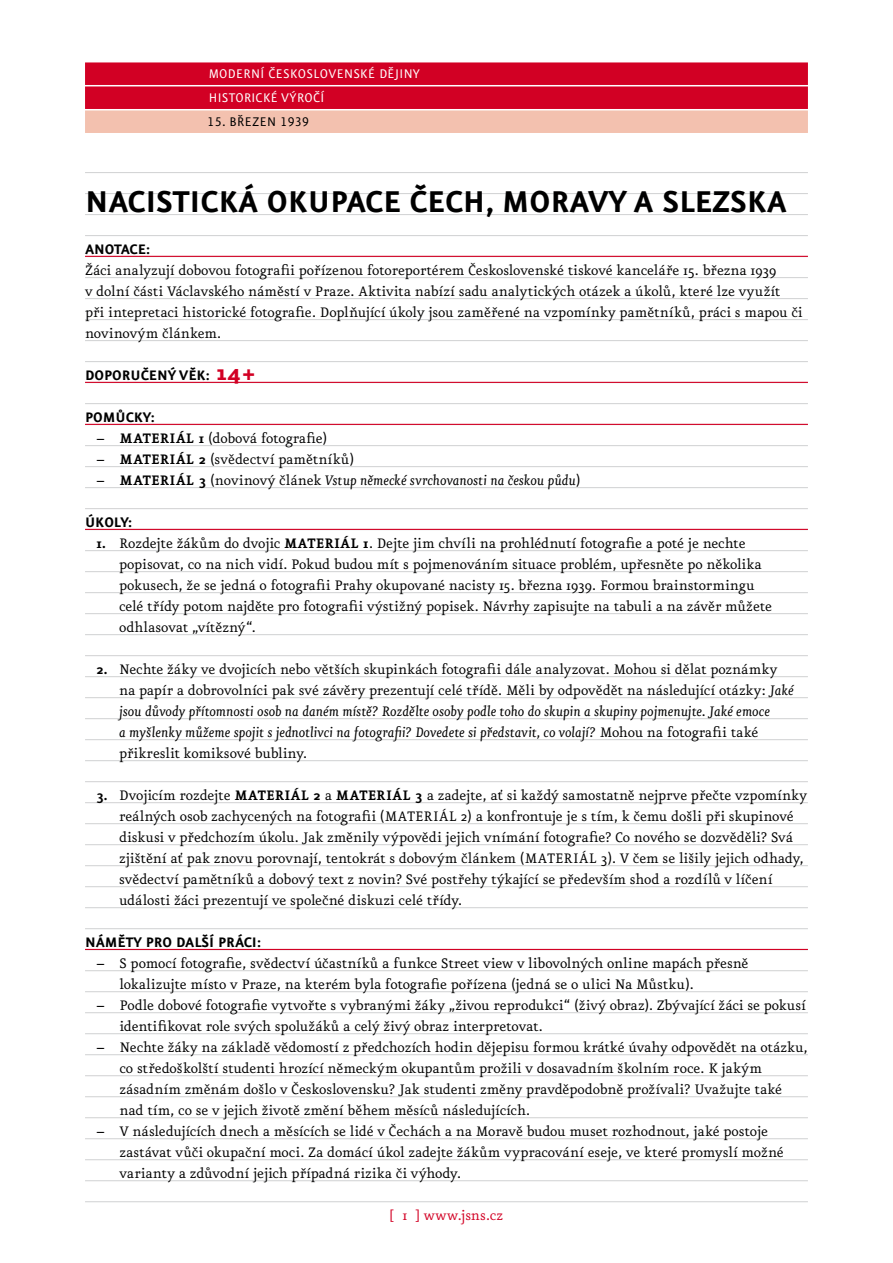
<style>
.page{position:relative;width:893px;height:1263px;background:#fff}
.page>*{position:absolute;margin:0;border:0;box-sizing:border-box;transform-origin:0 0}
.t1{font:700 36px "Eureka Sans OT";color:#000}
.t2{font:16.5px/21px "Eureka OT";letter-spacing:-.005em;color:#000}
.t3{font:italic 16.5px "Eureka OT";letter-spacing:-.005em;color:#000}
.t4{font:700 16.5px "Eureka Sans OT";color:#000}
.t5{font:16.5px "Eureka OT";color:#d20024}
.t6{font:15px/24px "Eureka Sans OT";letter-spacing:.025em;color:#fff}
.t7{font:15px "Eureka Sans OT";letter-spacing:.025em;color:#000}
.s1{font-size:27px;color:#d20024}
.s2{font-weight:700}
.s3{font-style:normal}
.s4{font-weight:700;font-style:normal}
.s5{font-style:italic}
</style>
<div class="page">
<hr style="left:85px;top:172px;width:723px;height:1px;background:#d0d1d2">
<hr style="left:85px;top:193px;width:723px;height:1px;background:#d0d1d2">
<hr style="left:85px;top:214px;width:723px;height:1px;background:#d0d1d2">
<hr style="left:85px;top:235px;width:723px;height:1px;background:#d0d1d2">
<hr style="left:85px;top:277px;width:723px;height:1px;background:#d0d1d2">
<hr style="left:85px;top:298px;width:723px;height:1px;background:#d0d1d2">
<hr style="left:85px;top:319px;width:723px;height:1px;background:#d0d1d2">
<hr style="left:85px;top:340px;width:723px;height:1px;background:#d0d1d2">
<hr style="left:85px;top:361px;width:723px;height:1px;background:#d0d1d2">
<hr style="left:85px;top:403px;width:723px;height:1px;background:#d0d1d2">
<hr style="left:85px;top:445px;width:723px;height:1px;background:#d0d1d2">
<hr style="left:85px;top:466px;width:723px;height:1px;background:#d0d1d2">
<hr style="left:85px;top:487px;width:723px;height:1px;background:#d0d1d2">
<hr style="left:85px;top:508px;width:723px;height:1px;background:#d0d1d2">
<hr style="left:85px;top:550px;width:723px;height:1px;background:#d0d1d2">
<hr style="left:85px;top:571px;width:723px;height:1px;background:#d0d1d2">
<hr style="left:85px;top:592px;width:723px;height:1px;background:#d0d1d2">
<hr style="left:85px;top:613px;width:723px;height:1px;background:#d0d1d2">
<hr style="left:85px;top:634px;width:723px;height:1px;background:#d0d1d2">
<hr style="left:85px;top:655px;width:723px;height:1px;background:#d0d1d2">
<hr style="left:85px;top:676px;width:723px;height:1px;background:#d0d1d2">
<hr style="left:85px;top:697px;width:723px;height:1px;background:#d0d1d2">
<hr style="left:85px;top:718px;width:723px;height:1px;background:#d0d1d2">
<hr style="left:85px;top:739px;width:723px;height:1px;background:#d0d1d2">
<hr style="left:85px;top:760px;width:723px;height:1px;background:#d0d1d2">
<hr style="left:85px;top:781px;width:723px;height:1px;background:#d0d1d2">
<hr style="left:85px;top:802px;width:723px;height:1px;background:#d0d1d2">
<hr style="left:85px;top:823px;width:723px;height:1px;background:#d0d1d2">
<hr style="left:85px;top:844px;width:723px;height:1px;background:#d0d1d2">
<hr style="left:85px;top:865px;width:723px;height:1px;background:#d0d1d2">
<hr style="left:85px;top:886px;width:723px;height:1px;background:#d0d1d2">
<hr style="left:85px;top:907px;width:723px;height:1px;background:#d0d1d2">
<hr style="left:85px;top:928px;width:723px;height:1px;background:#d0d1d2">
<hr style="left:85px;top:970px;width:723px;height:1px;background:#d0d1d2">
<hr style="left:85px;top:991px;width:723px;height:1px;background:#d0d1d2">
<hr style="left:85px;top:1012px;width:723px;height:1px;background:#d0d1d2">
<hr style="left:85px;top:1033px;width:723px;height:1px;background:#d0d1d2">
<hr style="left:85px;top:1054px;width:723px;height:1px;background:#d0d1d2">
<hr style="left:85px;top:1075px;width:723px;height:1px;background:#d0d1d2">
<hr style="left:85px;top:1096px;width:723px;height:1px;background:#d0d1d2">
<hr style="left:85px;top:1117px;width:723px;height:1px;background:#d0d1d2">
<hr style="left:85px;top:1138px;width:723px;height:1px;background:#d0d1d2">
<hr style="left:85px;top:1159px;width:723px;height:1px;background:#d0d1d2">
<hr style="left:85px;top:1180px;width:723px;height:1px;background:#d0d1d2">
<hr style="left:85px;top:1201px;width:723px;height:1px;background:#d0d1d2">
<div style="left:85px;top:62px;width:723px;height:23px;background:#d20024"></div>
<div style="left:85px;top:86px;width:723px;height:23px;background:#d20024"></div>
<div style="left:85px;top:110px;width:723px;height:23px;background:#f3c1af"></div>
<hr style="left:85px;top:256px;width:723px;height:1px;background:#d20024">
<hr style="left:85px;top:382px;width:723px;height:1px;background:#d20024">
<hr style="left:85px;top:424px;width:723px;height:1px;background:#d20024">
<hr style="left:85px;top:529px;width:723px;height:1px;background:#d20024">
<hr style="left:85px;top:949px;width:723px;height:1px;background:#d20024">
<p class="t6" style="left:209px;top:62px;width:213px">MODERNÍ ČESKOSLOVENSKÉ DĚJINY<br>HISTORICKÉ VÝROČÍ</p>
<p class="t7" style="left:207px;top:114px;width:103px">15. BŘEZEN 1939</p>
<h1 class="t1" style="left:85px;top:184px;width:703px">NACISTICKÁ OKUPACE ČECH, MORAVY A SLEZSKA</h1>
<p class="t4" style="left:85px;top:241px;width:67px">ANOTACE:</p>
<p class="t2" style="left:85px;top:260px;width:719px">Žáci analyzují dobovou fotografii pořízenou fotoreportérem Československé tiskové kanceláře 15. března 1939<br>v dolní části Václavského náměstí v Praze. Aktivita nabízí sadu analytických otázek a úkolů, které lze využít při intepretaci historické fotografie. Doplňující úkoly jsou zaměřené na vzpomínky pamětníků, práci s mapou či novinovým článkem.</p>
<p class="t4" style="left:85px;top:367px;width:173px">DOPORUČENÝ VĚK: <span class="s1">14+</span></p>
<p class="t4" style="left:85px;top:409px;width:71px">POMŮCKY:</p>
<p class="t2" style="left:97px;top:428px;width:232px">– <span class="s2">MATERIÁL 1</span> (dobová fotografie)</p>
<p class="t2" style="left:97px;top:449px;width:259px">– <span class="s2">MATERIÁL 2</span> (svědectví pamětníků)</p>
<p class="t3" style="left:97px;top:472px;width:486px"><span class="s3">–</span> <span class="s4">MATERIÁL 3</span> <span class="s3">(novinový článek</span> Vstup německé svrchovanosti na českou půdu<span class="s3">)</span></p>
<p class="t4" style="left:85px;top:514px;width:49px">ÚKOLY:</p>
<p class="t2" style="left:119px;top:533px;width:654px;text-indent:-23px"><span class="s2">1.</span> Rozdejte žákům do dvojic <span class="s2">MATERIÁL 1</span>. Dejte jim chvíli na prohlédnutí fotografie a poté je nechte popisovat, co na nich vidí. Pokud budou mít s pojmenováním situace problém, upřesněte po několika pokusech, že se jedná o fotografii Prahy okupované nacisty 15. března 1939. Formou brainstormingu celé třídy potom najděte pro fotografii výstižný popisek. Návrhy zapisujte na tabuli a na závěr můžete odhlasovat „vítězný“.</p>
<p class="t2" style="left:119px;top:659px;width:676px;text-indent:-23px"><span class="s2">2.</span> Nechte žáky ve dvojicích nebo větších skupinkách fotografii dále analyzovat. Mohou si dělat poznámky na papír a dobrovolníci pak své závěry prezentují celé třídě. Měli by odpovědět na následující otázky: <span class="s5">Jaké jsou důvody přítomnosti osob na daném místě? Rozdělte osoby podle toho do skupin a skupiny pojmenujte. Jaké emoce<br>a myšlenky můžeme spojit s jednotlivci na fotografii? Dovedete si představit, co volají?</span> Mohou na fotografii také přikreslit komiksové bubliny.</p>
<p class="t2" style="left:119px;top:785px;width:690px;text-indent:-23px"><span class="s2">3.</span> Dvojicím rozdejte <span class="s2">MATERIÁL 2</span> a <span class="s2">MATERIÁL 3</span> a zadejte, ať si každý samostatně nejprve přečte vzpomínky reálných osob zachycených na fotografii (MATERIÁL 2) a konfrontuje je s tím, k čemu došli při skupinové diskusi v předchozím úkolu. Jak změnily výpovědi jejich vnímání fotografie? Co nového se dozvěděli? Svá zjištění ať pak znovu porovnají, tentokrát s dobovým článkem (MATERIÁL 3). V čem se lišily jejich odhady, svědectví pamětníků a dobový text z novin? Své postřehy týkající se především shod a rozdílů v líčení události žáci prezentují ve společné diskuzi celé třídy.</p>
<p class="t4" style="left:85px;top:934px;width:178px">NÁMĚTY PRO DALŠÍ PRÁCI:</p>
<p class="t2" style="left:119px;top:954px;width:630px;text-indent:-23px">– S pomocí fotografie, svědectví účastníků a funkce Street view v libovolných online mapách přesně lokalizujte místo v Praze, na kterém byla fotografie pořízena (jedná se o ulici Na Můstku).</p>
<p class="t2" style="left:119px;top:996px;width:688px;text-indent:-23px">– Podle dobové fotografie vytvořte s vybranými žáky „živou reprodukci“ (živý obraz). Zbývající žáci se pokusí identifikovat role svých spolužáků a celý živý obraz interpretovat.</p>
<p class="t2" style="left:119px;top:1038px;width:690px;text-indent:-23px">– Nechte žáky na základě vědomostí z předchozích hodin dějepisu formou krátké úvahy odpovědět na otázku, co středoškolští studenti hrozící německým okupantům prožili v dosavadním školním roce. K jakým zásadním změnám došlo v Československu? Jak studenti změny pravděpodobně prožívali? Uvažujte také nad tím, co se v jejich životě změní během měsíců následujících.</p>
<p class="t2" style="left:119px;top:1122px;width:666px;text-indent:-23px">– V následujících dnech a měsících se lidé v Čechách a na Moravě budou muset rozhodnout, jaké postoje zastávat vůči okupační moci. Za domácí úkol zadejte žákům vypracování eseje, ve které promyslí možné varianty a zdůvodní jejich případná rizika či výhody.</p>
<p class="t5" style="left:390px;top:1207px;width:115px">[ 1 ] www.jsns.cz</p>
</div>
